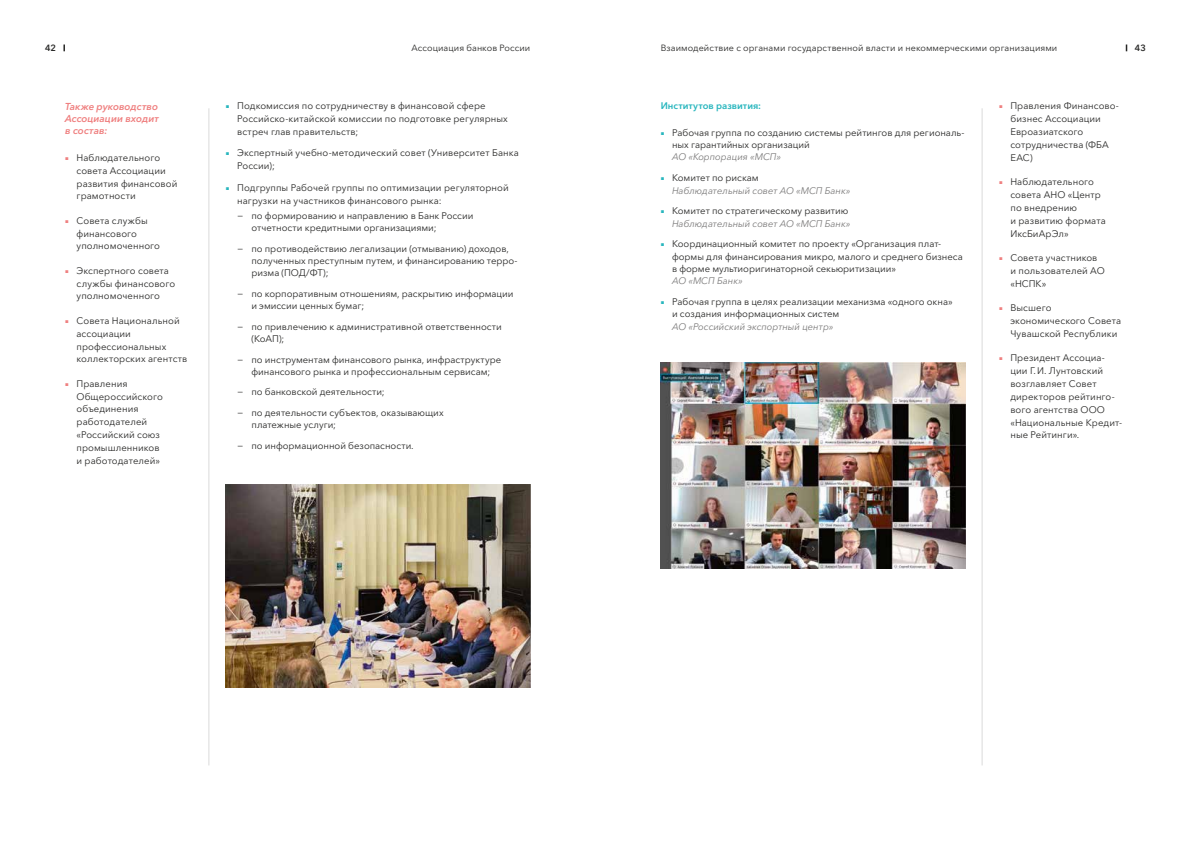
<style>
.page{position:relative;width:1191px;height:842px;background:#fff}
.page>*{position:absolute;margin:0;border:0;box-sizing:border-box;transform-origin:0 0}
.t1{font:italic 600 10px/12px "Avenir Next Cyr";letter-spacing:-.005em;color:#ef8080;text-align:justify}
.t2{font:9.5px/12.9px "Avenir Next Cyr";letter-spacing:.005em;color:#282827}
.t3{font:italic 9.5px/12.5px "Avenir Next Cyr";letter-spacing:-.01em;color:#7c7b7b}
.t4{font:600 9.5px "Avenir Next Cyr";color:#28b6be}
.t5{font:9px "Avenir Next Cyr";letter-spacing:.01em;color:#282827}
.t6{font:600 9px "Avenir Next Cyr";color:#282827}
.s1{font-family:"Arial";font-size:6px;color:#ef8080}
.s2{font-family:"Arial";font-size:6px;color:#28b6be}
.s3{font-family:"Arial";font-style:normal;font-size:6px;color:#28b6be}
.s4{font-style:normal;color:#282827}
.s5{font-style:italic;color:#7c7b7b}
</style>
<div class="page">
<svg style="left:63px;top:45px;width:2px;height:6px"></svg>
<svg style="left:1125px;top:45px;width:2px;height:6px"></svg>
<hr style="left:209px;top:108px;width:1px;height:657px;background:#dadada">
<hr style="left:981px;top:108px;width:1px;height:657px;background:#dadada">
<img style="left:660px;top:362px;width:305px;height:206px">
<img style="left:226px;top:485px;width:304px;height:203px">
<p class="t6" style="left:45px;top:42px;width:12px">42</p>
<p class="t5" style="left:411px;top:43px;width:120px">Ассоциация банков России</p>
<p class="t5" style="left:660px;top:43px;width:398px">Взаимодействие с органами государственной власти и некоммерческими организациями</p>
<p class="t6" style="left:1134px;top:42px;width:13px">43</p>
<p class="t1" style="left:65px;top:100px;width:95px">Также руководство Ассоциации входит в состав:</p>
<p class="t2" style="left:77px;top:151px;width:102px;text-indent:-11px"><span class="s1">■</span> Наблюдательного совета Ассоциации развития финансовой грамотности</p>
<p class="t2" style="left:77px;top:214px;width:85px;text-indent:-11px"><span class="s1">■</span> Совета службы финансового уполномоченного</p>
<p class="t2" style="left:77px;top:264px;width:100px;text-indent:-11px"><span class="s1">■</span> Экспертного совета службы финансового уполномоченного</p>
<p class="t2" style="left:77px;top:314px;width:112px;text-indent:-11px"><span class="s1">■</span> Совета Национальной ассоциации профессиональных коллекторских агентств</p>
<p class="t2" style="left:77px;top:377px;width:88px;text-indent:-11px"><span class="s1">■</span> Правления<br>Общероссийского объединения работодателей «Российский союз промышленников и работодателей»</p>
<p class="t2" style="left:237px;top:99px;width:272px;text-indent:-11px"><span class="s2">■</span> Подкомиссия по сотрудничеству в финансовой сфере<br>Российско-китайской комиссии по подготовке регулярных встреч глав правительств;</p>
<p class="t2" style="left:237px;top:147px;width:283px;text-indent:-11px"><span class="s2">■</span> Экспертный учебно-методический совет (Университет Банка<br>России);</p>
<p class="t2" style="left:237px;top:181px;width:273px;text-indent:-11px"><span class="s2">■</span> Подгруппы Рабочей группы по оптимизации регуляторной нагрузки на участников финансового рынка:</p>
<p class="t2" style="left:251px;top:209px;width:223px;line-height:12.2px;text-indent:-14px">− по формированию и направлению в Банк России отчетности кредитными организациями;</p>
<p class="t2" style="left:251px;top:242px;width:267px;line-height:12.2px;text-indent:-14px">− по противодействию легализации (отмыванию) доходов, полученных преступным путем, и финансированию терро&shy;ризма (ПОД/ФТ);</p>
<p class="t2" style="left:251px;top:287px;width:264px;line-height:12.2px;text-indent:-14px">− по корпоративным отношениям, раскрытию информации и эмиссии ценных бумаг;</p>
<p class="t2" style="left:251px;top:320px;width:252px;line-height:12.2px;text-indent:-14px">− по привлечению к административной ответственности (КоАП);</p>
<p class="t2" style="left:237px;top:353px;width:266px;line-height:12.2px;text-align:center">− по инструментам финансового рынка, инфраструктуре финансового рынка и профессиональным сервисам;</p>
<p class="t2" style="left:237px;top:382px;width:208px;line-height:20.7px">− по банковской деятельности;<br>− по деятельности субъектов, оказывающих</p>
<p class="t2" style="left:237px;top:415px;width:178px;line-height:20.7px;text-indent:14px">платежные услуги;<br>− по информационной безопасности.</p>
<p class="t4" style="left:660px;top:100px;width:102px">Институтов развития:</p>
<p class="t2" style="left:672px;top:126px;width:294px;line-height:12.2px;text-indent:-11px"><span class="s2">■</span> Рабочая группа по созданию системы рейтингов для региональ&shy;ных гарантийных организаций</p>
<p class="t3" style="left:672px;top:151px;width:110px">АО «Корпорация «МСП»</p>
<p class="t3" style="left:672px;top:171px;width:180px;text-indent:-11px"><span class="s3">■</span> <span class="s4">Комитет по рискам<br></span>Наблюдательный совет АО «МСП Банк»</p>
<p class="t2" style="left:660px;top:205px;width:191px;line-height:12.5px;text-align:right"><span class="s2">■</span> Комитет по стратегическому развитию<br><span class="s5">Наблюдательный совет АО «МСП Банк»</span></p>
<p class="t2" style="left:672px;top:238px;width:292px;line-height:12.2px;text-indent:-11px"><span class="s2">■</span> Координационный комитет по проекту «Организация плат&shy;формы для финансирования микро, малого и среднего бизнеса в форме мультиоригинаторной секьюритизации»</p>
<p class="t3" style="left:672px;top:275px;width:72px">АО «МСП Банк»</p>
<p class="t2" style="left:672px;top:296px;width:282px;line-height:12.2px;text-indent:-11px"><span class="s2">■</span> Рабочая группа в целях реализации механизма «одного окна» и создания информационных систем</p>
<p class="t3" style="left:672px;top:320px;width:163px">АО «Российский экспортный центр»</p>
<p class="t2" style="left:1010px;top:99px;width:109px;text-indent:-11px"><span class="s1">■</span> Правления Финансово&shy;бизнес Ассоциации<br>Евроазиатского сотрудничества (ФБА<br>ЕАС)</p>
<p class="t2" style="left:1010px;top:175px;width:97px;text-indent:-11px"><span class="s1">■</span> Наблюдательного совета АНО «Центр по внедрению<br>и развитию формата<br>ИксБиАрЭл»</p>
<p class="t2" style="left:1010px;top:251px;width:96px;text-indent:-11px"><span class="s1">■</span> Совета участников и пользователей АО «НСПК»</p>
<p class="t2" style="left:1010px;top:301px;width:112px;text-indent:-11px"><span class="s1">■</span> Высшего экономического Совета<br>Чувашской Республики</p>
<p class="t2" style="left:1010px;top:351px;width:113px;text-indent:-11px"><span class="s1">■</span> Президент Ассоциа&shy;ции Г.И. Лунтовский возглавляет Совет директоров рейтинго&shy;вого агентства ООО «Национальные Кредит&shy;ные Рейтинги».</p>
</div>
